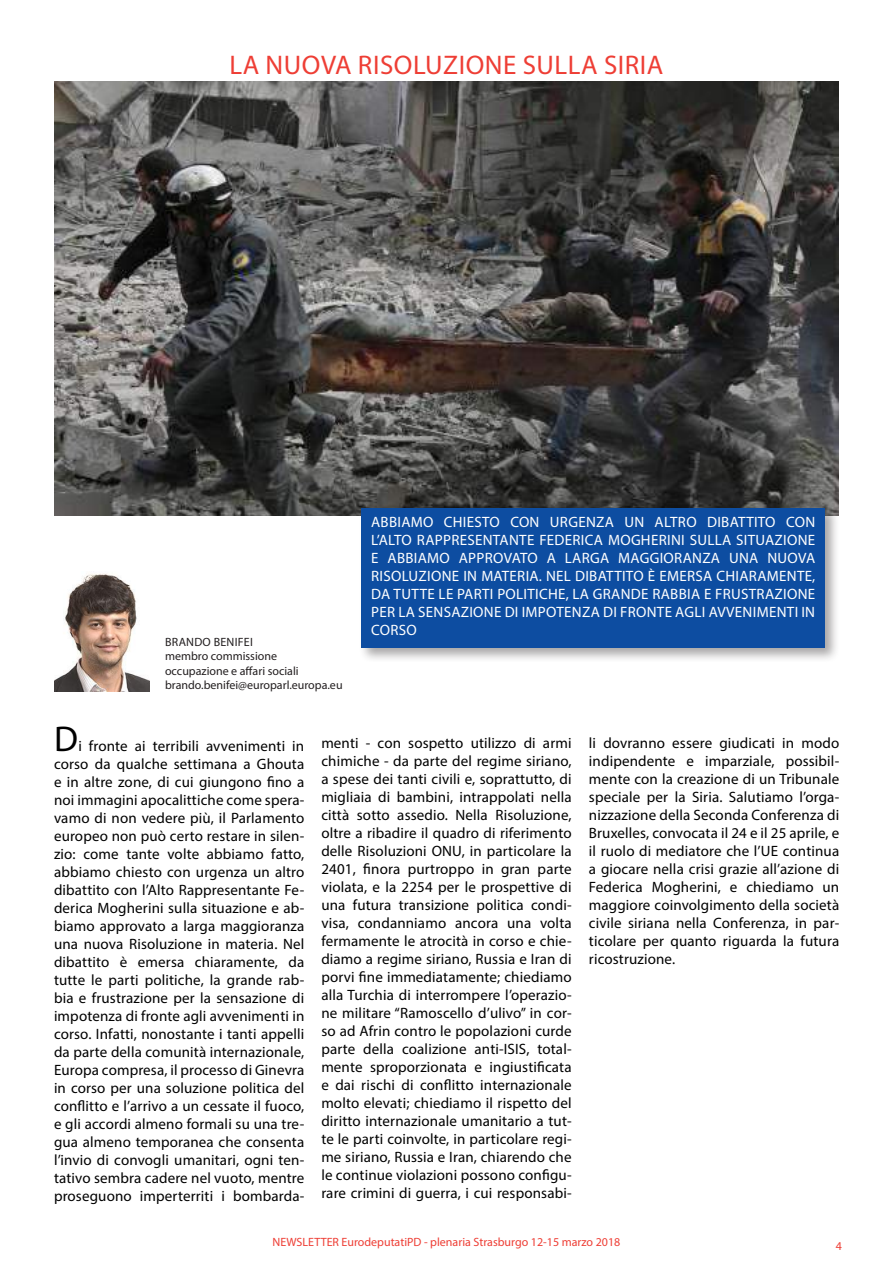
<style>
.page{position:relative;width:893px;height:1263px;background:#fff}
.page>*{position:absolute;margin:0;border:0;box-sizing:border-box;transform-origin:0 0}
.t1{font:36px "Myriad Pro";color:#000}
.t2{font:27px "Myriad Pro";letter-spacing:.02em;color:#ee3e35}
.t3{font:15px/18px "Myriad Pro";letter-spacing:.01em;color:#000;text-align:justify}
.t4{font:15px/18px "Myriad Pro";letter-spacing:.02em;color:#fff;text-align:justify}
.t5{font:12px/14.4px "Myriad Pro";color:#231f20}
.t6{font:12px "Myriad Pro";color:#ee3e35}
</style>
<div class="page">
<img style="left:54px;top:82px;width:785px;height:433px">
<div style="left:358px;top:504px;width:482px;height:159px;background:#231f20;opacity:.4"></div>
<div style="left:361px;top:508px;width:464px;height:139px;background:#0d4da1"></div>
<img style="left:54px;top:573px;width:95px;height:119px">
<h2 class="t2" style="left:230px;top:49px;width:435px">LA NUOVA RISOLUZIONE SULLA SIRIA</h2>
<p class="t5" style="left:165px;top:634px;width:179px">BRANDO BENIFEI<br>membro commissione occupazione e affari sociali brando.benifei@europarl.europa.eu</p>
<p class="t4" style="left:371px;top:512px;width:446px">ABBIAMO CHIESTO CON URGENZA UN ALTRO DIBATTITO CON L’ALTO RAPPRESENTANTE FEDERICA MOGHERINI SULLA SITUAZIONE E ABBIAMO APPROVATO A LARGA MAGGIORANZA UNA NUOVA RISOLUZIONE IN MATERIA. NEL DIBATTITO È EMERSA CHIARAMENTE, DA TUTTE LE PARTI POLITICHE, LA GRANDE RABBIA E FRUSTRAZIONE PER LA SENSAZIONE DI IMPOTENZA DI FRONTE AGLI AVVENIMENTI IN CORSO</p>
<h1 class="t1" style="left:54px;top:717px;width:25px">D</h1>
<p class="t3" style="left:54px;top:737px;width:252px;text-indent:24px">i fronte ai terribili avvenimenti in corso da qualche settimana a Ghouta e in altre zone, di cui giungono fino a noi immagini apocalittiche come spera&shy;vamo di non vedere più, il Parlamento europeo non può certo restare in silen&shy;zio: come tante volte abbiamo fatto, abbiamo chiesto con urgenza un altro dibattito con l’Alto Rappresentante Fe&shy;derica Mogherini sulla situazione e ab&shy;biamo approvato a larga maggioranza una nuova Risoluzione in materia. Nel dibattito è emersa chiaramente, da tutte le parti politiche, la grande rab&shy;bia e frustrazione per la sensazione di impotenza di fronte agli avvenimenti in corso. Infatti, nonostante i tanti appelli da parte della comunità internazionale, Europa compresa, il processo di Ginevra in corso per una soluzione politica del conflitto e l’arrivo a un cessate il fuoco, e gli accordi almeno formali su una tre&shy;gua almeno temporanea che consenta l’invio di convogli umanitari, ogni ten&shy;tativo sembra cadere nel vuoto, mentre proseguono imperterriti i bombarda-</p>
<p class="t3" style="left:321px;top:734px;width:252px">menti - con sospetto utilizzo di armi chimiche - da parte del regime siriano, a spese dei tanti civili e, soprattutto, di migliaia di bambini, intrappolati nella città sotto assedio. Nella Risoluzione, oltre a ribadire il quadro di riferimento delle Risoluzioni ONU, in particolare la 2401, finora purtroppo in gran parte violata, e la 2254 per le prospettive di una futura transizione politica condi&shy;visa, condanniamo ancora una volta fermamente le atrocità in corso e chie&shy;diamo a regime siriano, Russia e Iran di porvi fine immediatamente; chiediamo alla Turchia di interrompere l’operazio&shy;ne militare “Ramoscello d’ulivo” in cor&shy;so ad Afrin contro le popolazioni curde parte della coalizione anti-ISIS, total&shy;mente sproporzionata e ingiustificata e dai rischi di conflitto internazionale molto elevati; chiediamo il rispetto del diritto internazionale umanitario a tut&shy;te le parti coinvolte, in particolare regi&shy;me siriano, Russia e Iran, chiarendo che le continue violazioni possono configu&shy;rare crimini di guerra, i cui responsabi-</p>
<p class="t3" style="left:589px;top:734px;width:252px">li dovranno essere giudicati in modo indipendente e imparziale, possibil&shy;mente con la creazione di un Tribunale speciale per la Siria. Salutiamo l’orga&shy;nizzazione della Seconda Conferenza di Bruxelles, convocata il 24 e il 25 aprile, e il ruolo di mediatore che l’UE continua a giocare nella crisi grazie all’azione di Federica Mogherini, e chiediamo un maggiore coinvolgimento della società civile siriana nella Conferenza, in par&shy;ticolare per quanto riguarda la futura ricostruzione.</p>
<p class="t6" style="left:273px;top:1235px;width:349px">NEWSLETTER EurodeputatiPD - plenaria Strasburgo 12-15 marzo 2018</p>
<p class="t6" style="left:836px;top:1238px;width:8px">4</p>
</div>
